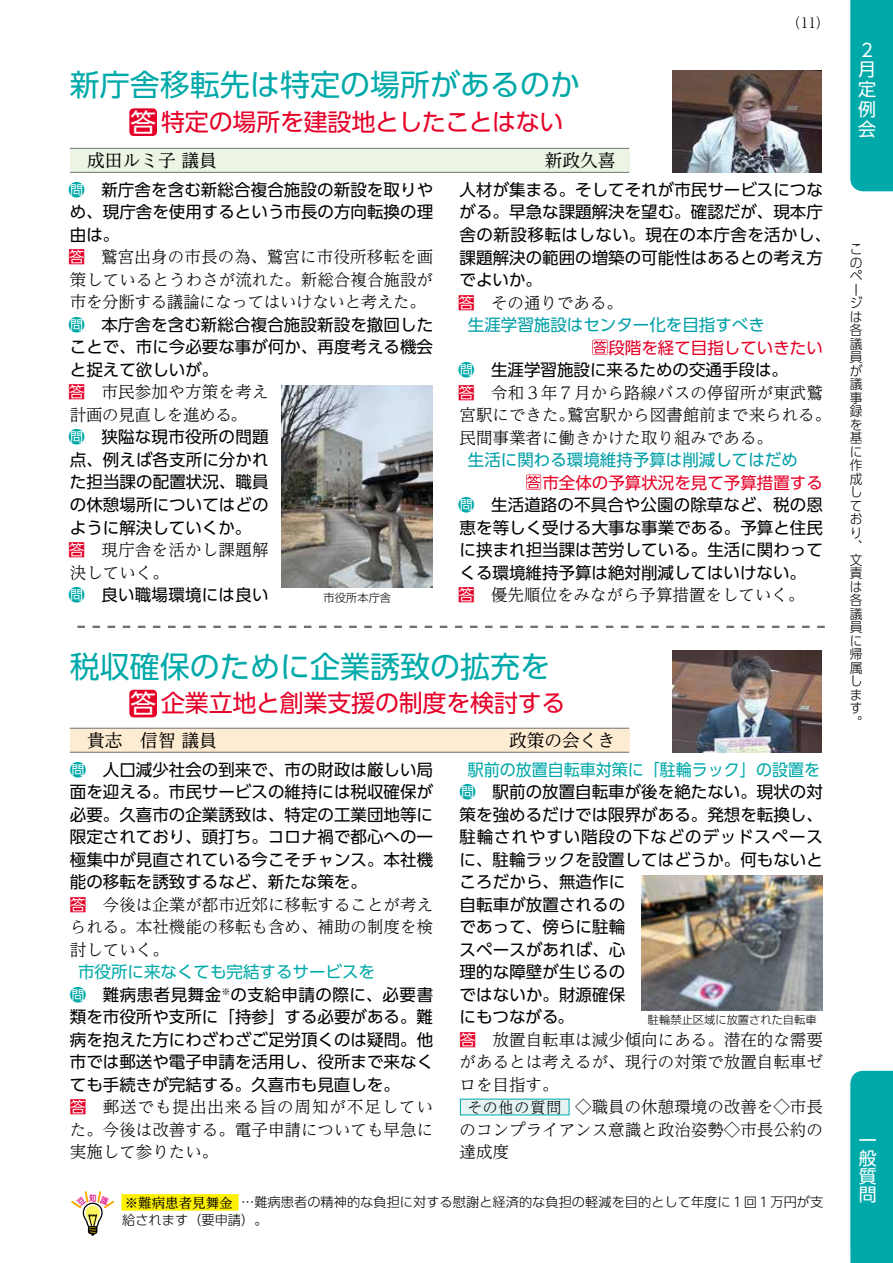
<style>
.page{position:relative;width:893px;height:1263px;background:#fff}
.page>*{position:absolute;margin:0;border:0;box-sizing:border-box;transform-origin:0 0}
.t1{font:30px "UD Shin Go Pro";color:#00a9a9}
.t2{font:24px "UD Shin Go Pro";letter-spacing:-.01em;color:#e60027}
.t3{font:18px/19.8px "UD Shin Go Pro";color:#fff}
.t4{font:17.7px "UD Reimin Pro";color:#000}
.t5{font:16.5px/22.5px "UD Shin Go Pro";color:#000;text-align:justify}
.t6{font:300 16.5px/22.5px "UD Reimin Pro";color:#000}
.t7{font:16.5px "UD Shin Go Pro";color:#009fa8}
.t8{font:300 15px "UD Reimin Pro";letter-spacing:.06em;color:#000}
.t9{font:300 13.8px "UD Reimin Pro";color:#000}
.t10{font:300 13.5px/13.5px "UD Shin Go Pr 6";color:#000;scale:.95 1}
.t11{font:13.5px "UD Reimin Pro";color:#000}
.t12{font:300 13.2px/18px "UD Shin Go Pro";color:#000}
.t13{font:300 11.25px "Shin Go Pro";color:#000}
.s1{font-size:25.5px;color:#fff}
.s2{color:#00a9a9}
.s3{font-family:"UD Shin Go Pr 6";font-weight:400;color:#e60027}
.s4{color:#e60027}
</style>
<div class="page">
<svg style="left:77px;top:626px;width:748px;height:2px"></svg>
<div style="left:70px;top:728px;width:559px;height:24px;background:#feecd2"></div>
<img style="left:673px;top:650px;width:149px;height:102px">
<hr style="left:70px;top:728px;width:559px;height:1px;background:#727171">
<hr style="left:70px;top:752px;width:559px;height:1px;background:#727171">
<div style="left:70px;top:148px;width:559px;height:24px;background:#ecf5e3"></div>
<img style="left:673px;top:70px;width:149px;height:102px">
<hr style="left:70px;top:148px;width:559px;height:1px;background:#727171">
<hr style="left:70px;top:172px;width:559px;height:1px;background:#727171">
<div style="left:129px;top:108px;width:28px;height:28px;background:#e60027;border-radius:4px"></div>
<div style="left:129px;top:690px;width:28px;height:27px;background:#e60027;border-radius:4px"></div>
<svg style="left:121px;top:1194px;width:118px;height:17px;background:#fff108"></svg>
<div style="left:460px;top:1099px;width:109px;height:16px;background:#e5f3f3"></div>
<svg style="left:592px;top:340px;width:15px;height:15px"></svg>
<svg style="left:526px;top:475px;width:15px;height:15px"></svg>
<img style="left:642px;top:875px;width:181px;height:136px">
<img style="left:282px;top:385px;width:151px;height:203px">
<div style="left:850px;top:0;width:43px;height:191px;background:#00a9a9"></div>
<div style="left:850px;top:1071px;width:43px;height:192px;background:#00a9a9"></div>
<svg style="left:71px;top:1191px;width:43px;height:45px"></svg>
<h1 class="t1" style="left:70px;top:61px;width:511px">新庁舎移転先は特定の場所があるのか</h1>
<h2 class="t2" style="left:130px;top:102px;width:435px"><span class="s1">答</span>特定の場所を建設地としたことはない</h2>
<p class="t9" style="left:787px;top:12px;width:44px">（11）</p>
<p class="t4" style="left:87px;top:146px;width:131px">成田ルミ子 議員</p>
<p class="t4" style="left:545px;top:146px;width:72px">新政久喜</p>
<p class="t5" style="left:68px;top:178px;width:366px"><span class="s2">問</span> 新庁舎を含む新総合複合施設の新設を取りやめ、現庁舎を使用するという市長の方向転換の理由は。</p>
<p class="t6" style="left:68px;top:245px;width:366px;text-align:justify"><span class="s3">答</span>　鷲宮出身の市長の為、鷲宮に市役所移転を画策しているとうわさが流れた。新総合複合施設が市を分断する議論になってはいけないと考えた。</p>
<p class="t5" style="left:68px;top:313px;width:366px"><span class="s2">問</span> 本庁舎を含む新総合複合施設新設を撤回したことで、市に今必要な事が何か、再度考える機会と捉えて欲しいが。</p>
<p class="t6" style="left:68px;top:380px;width:202px"><span class="s3">答</span> 市民参加や方策を考え計画の見直しを進める。</p>
<p class="t5" style="left:68px;top:425px;width:202px"><span class="s2">問</span> 狭隘な現市役所の問題点、例えば各支所に分かれた担当課の配置状況、職員の休憩場所についてはどのように解決していくか。</p>
<p class="t6" style="left:68px;top:538px;width:202px"><span class="s3">答</span> 現庁舎を活かし課題解決していく。</p>
<p class="t5" style="left:68px;top:583px;width:202px"><span class="s2">問</span> 良い職場環境には良い</p>
<p class="t5" style="left:460px;top:178px;width:373px;text-align:left">人材が集まる。そしてそれが市民サービスにつながる。早急な課題解決を望む。確認だが、現本庁舎の新設移転はしない。現在の本庁舎を活かし、課題解決の範囲の増築の可能性はあるとの考え方でよいか。</p>
<p class="t6" style="left:458px;top:290px;width:166px"><span class="s3">答</span> その通りである。</p>
<p class="t7" style="left:468px;top:311px;width:298px">生涯学習施設はセンター化を目指すべき</p>
<p class="t5" style="left:458px;top:336px;width:366px;text-indent:150px"><span class="s4">段階を経て目指していきたい</span><span class="s2">問</span> 生涯学習施設に来るための交通手段は。</p>
<p class="t6" style="left:458px;top:380px;width:375px"><span class="s3">答</span> 令和３年７月から路線バスの停留所が東武鷲宮駅にできた。鷲宮駅から図書館前まで来られる。民間事業者に働きかけた取り組みである。</p>
<p class="t7" style="left:468px;top:446px;width:331px">生活に関わる環境維持予算は削減してはだめ</p>
<p class="t5" style="left:458px;top:471px;width:366px;text-indent:84px"><span class="s4">市全体の予算状況を見て予算措置する</span><span class="s2">問</span> 生活道路の不具合や公園の除草など、税の恩恵を等しく受ける大事な事業である。予算と住民に挟まれ担当課は苦労している。生活に関わってくる環境維持予算は絶対削減してはいけない。</p>
<p class="t6" style="left:458px;top:583px;width:348px"><span class="s3">答</span> 優先順位をみながら予算措置をしていく。</p>
<p class="t13" style="left:324px;top:588px;width:69px">市役所本庁舎</p>
<h1 class="t1" style="left:70px;top:642px;width:481px">税収確保のために企業誘致の拡充を</h1>
<h2 class="t2" style="left:130px;top:684px;width:436px"><span class="s1">答</span>企業立地と創業支援の制度を検討する</h2>
<p class="t4" style="left:87px;top:726px;width:131px">貴志　信智 議員</p>
<p class="t4" style="left:509px;top:726px;width:108px">政策の会くき</p>
<p class="t5" style="left:70px;top:758px;width:365px"><span class="s2">問</span> 人口減少社会の到来で、市の財政は厳しい局面を迎える。市民サービスの維持には税収確保が必要。久喜市の企業誘致は、特定の工業団地等に限定されており、頭打ち。コロナ禍で都心への一極集中が見直されている今こそチャンス。本社機能の移転を誘致するなど、新たな策を。</p>
<p class="t6" style="left:70px;top:893px;width:365px;text-align:justify"><span class="s3">答</span> 今後は企業が都市近郊に移転することが考えられる。本社機能の移転も含め、補助の制度を検討していく。</p>
<p class="t5" style="left:70px;top:960px;width:365px;text-align:left;text-indent:8px"><span class="s2">市役所に来なくても完結するサービスを<br>問</span> 難病患者見舞金<sup>※</sup>の支給申請の際に、必要書類を市役所や支所に「持参」する必要がある。難病を抱えた方にわざわざご足労頂くのは疑問。他市では郵送や電子申請を活用し、役所まで来なくても手続きが完結する。久喜市も見直しを。</p>
<p class="t6" style="left:70px;top:1095px;width:365px;text-align:justify"><span class="s3">答</span> 郵送でも提出出来る旨の周知が不足していた。今後は改善する。電子申請についても早急に実施して参りたい。</p>
<p class="t5" style="left:460px;top:758px;width:365px;text-align:left;text-indent:8px"><span class="s2">駅前の放置自転車対策に「駐輪ラック」の設置を問</span> 駅前の放置自転車が後を絶たない。現状の対策を強めるだけでは限界がある。発想を転換し、駐輪されやすい階段の下などのデッドスペースに、駐輪ラックを設置してはどうか。何もないところだから、無造作に<br>自転車が放置されるの<br>であって、傍らに駐輪<br>スペースがあれば、心<br>理的な障壁が生じるの<br>ではないか。財源確保<br>にもつながる。</p>
<p class="t6" style="left:460px;top:1028px;width:365px"><span class="s3">答</span> 放置自転車は減少傾向にある。潜在的な需要があるとは考えるが、現行の対策で放置自転車ゼロを目指す。<br>その他の質問　◇職員の休憩環境の改善を◇市長のコンプライアンス意識と政治姿勢◇市長公約の達成度</p>
<p class="t13" style="left:648px;top:1010px;width:170px">駐輪禁止区域に放置された自転車</p>
<p class="t8" style="left:467px;top:1095px;width:96px">その他の質問</p>
<p class="t12" style="left:122px;top:1193px;width:703px">　　　　　　　　　…難病患者の精神的な負担に対する慰謝と経済的な負担の軽減を目的として年度に１回１万円が支給されます（要申請）。</p>
<p class="t11" style="left:125px;top:1191px;width:109px">※難病患者見舞金</p>
<p class="t3" style="left:858px;top:39px;width:19px">2月定例会</p>
<p class="t10" style="left:850px;top:242px;width:15px">このページは各議員が議事録を基に作成しており、文責は各議員に帰属します。</p>
<p class="t3" style="left:859px;top:1130px;width:19px;line-height:18px;text-align:justify">一般質問</p>
</div>
